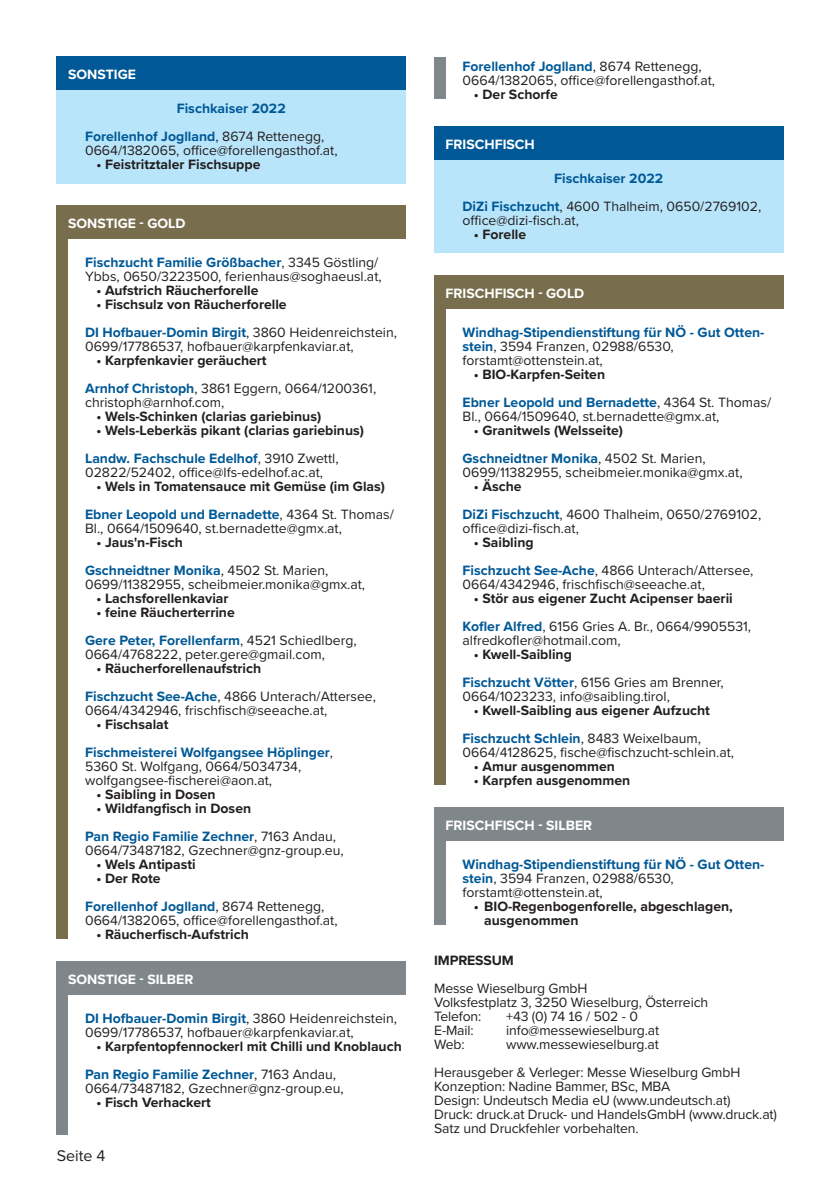
<style>
.page{position:relative;width:840px;height:1191px;background:#fff}
.page>*{position:absolute;margin:0;border:0;box-sizing:border-box;transform-origin:0 0}
.t1{font:16px "Proxima Nova";color:#231f20}
.Normaltext{font:14px/14px "Proxima Nova";color:#231f20}
.Normaltext-2{font:700 14px "Proxima Nova";color:#231f20}
.t2{font:700 14px/14px "Proxima Nova";color:#005996}
.t3{font:700 14px "Proxima Nova";color:#fff}
.s1{font-weight:700;color:#005996}
.s2{font-weight:400;color:#231f20}
</style>
<div class="page">
<div style="left:434px;top:154px;width:348px;height:99px;background:#b9e5fa"></div>
<div style="left:57px;top:85px;width:348px;height:99px;background:#b9e5fa"></div>
<div style="left:57px;top:56px;width:348px;height:34px;background:#005996"></div>
<div style="left:57px;top:205px;width:348px;height:34px;background:#786e4e"></div>
<div style="left:57px;top:961px;width:348px;height:34px;background:#80878a"></div>
<div style="left:434px;top:126px;width:348px;height:34px;background:#005996"></div>
<div style="left:434px;top:275px;width:348px;height:34px;background:#786e4e"></div>
<div style="left:434px;top:807px;width:348px;height:34px;background:#80878a"></div>
<div style="left:57px;top:235px;width:11px;height:704px;background:#786e4e"></div>
<div style="left:57px;top:990px;width:11px;height:144px;background:#80878a"></div>
<div style="left:434px;top:57px;width:11px;height:42px;background:#80878a"></div>
<div style="left:434px;top:839px;width:11px;height:85px;background:#80878a"></div>
<div style="left:434px;top:307px;width:11px;height:478px;background:#786e4e"></div>
<p class="t3" style="left:68px;top:64px;width:69px">SONSTIGE</p>
<p class="t2" style="left:177px;top:101px;width:110px">Fischkaiser 2022</p>
<p class="Normaltext" style="left:85px;top:128px;width:254px"><span class="s1">Forellenhof Joglland</span>, 8674 Rettenegg,<br>0664/1382065, office@forellengasthof.at,</p>
<p class="Normaltext-2" style="left:96px;top:154px;width:165px">• Feistritztaler Fischsuppe</p>
<p class="t3" style="left:68px;top:212px;width:119px">SONSTIGE - GOLD</p>
<p class="Normaltext" style="left:85px;top:254px;width:298px"><span class="s1">Fischzucht Familie Größbacher</span>, 3345 Göstling/<br>Ybbs, 0650/3223500, ferienhaus@soghaeusl.at,</p>
<p class="Normaltext-2" style="left:96px;top:280px;width:163px">• Aufstrich Räucherforelle</p>
<p class="Normaltext-2" style="left:96px;top:294px;width:191px">• Fischsulz von Räucherforelle</p>
<p class="Normaltext" style="left:85px;top:324px;width:313px"><span class="s1">DI Hofbauer-Domin Birgit</span>, 3860 Heidenreichstein,<br>0699/17786537, hofbauer@karpfenkaviar.at,</p>
<p class="Normaltext-2" style="left:96px;top:350px;width:172px">• Karpfenkavier geräuchert</p>
<p class="Normaltext" style="left:85px;top:380px;width:292px"><span class="s1">Arnhof Christoph</span>, 3861 Eggern, 0664/1200361, christoph@arnhof.com,</p>
<p class="Normaltext-2" style="left:96px;top:406px;width:226px">• Wels-Schinken (clarias gariebinus)</p>
<p class="Normaltext-2" style="left:96px;top:420px;width:269px">• Wels-Leberkäs pikant (clarias gariebinus)</p>
<p class="Normaltext" style="left:85px;top:450px;width:255px"><span class="s1">Landw. Fachschule Edelhof</span>, 3910 Zwettl,<br>02822/52402, office@lfs-edelhof.ac.at,</p>
<p class="Normaltext-2" style="left:96px;top:476px;width:290px">• Wels in Tomatensauce mit Gemüse (im Glas)</p>
<p class="Normaltext" style="left:85px;top:506px;width:310px"><span class="s1">Ebner Leopold und Bernadette</span>, 4364 St. Thomas/<br>Bl., 0664/1509640, st.bernadette@gmx.at,</p>
<p class="Normaltext-2" style="left:96px;top:532px;width:88px">• Jaus'n-Fisch</p>
<p class="Normaltext" style="left:85px;top:562px;width:281px"><span class="s1">Gschneidtner Monika</span>, 4502 St. Marien,<br>0699/11382955, scheibmeier.monika@gmx.at,</p>
<p class="Normaltext-2" style="left:96px;top:588px;width:133px">• Lachsforellenkaviar</p>
<p class="Normaltext-2" style="left:96px;top:602px;width:140px">• feine Räucherterrine</p>
<p class="Normaltext" style="left:85px;top:632px;width:273px"><span class="s1">Gere Peter, Forellenfarm</span>, 4521 Schiedlberg,<br>0664/4768222, peter.gere@gmail.com,</p>
<p class="Normaltext-2" style="left:96px;top:658px;width:166px">• Räucherforellenaufstrich</p>
<p class="Normaltext" style="left:85px;top:688px;width:292px"><span class="s1">Fischzucht See-Ache</span>, 4866 Unterach/Attersee,<br>0664/4342946, frischfisch@seeache.at,</p>
<p class="Normaltext-2" style="left:96px;top:714px;width:74px">• Fischsalat</p>
<p class="t2" style="left:85px;top:745px;width:249px">Fischmeisterei Wolfgangsee Höplinger<span class="s2">,</span></p>
<p class="Normaltext" style="left:85px;top:758px;width:217px">5360 St. Wolfgang, 0664/5034734,</p>
<p class="Normaltext" style="left:85px;top:772px;width:188px">wolfgangsee-fischerei@aon.at,</p>
<p class="Normaltext-2" style="left:96px;top:784px;width:121px">• Saibling in Dosen</p>
<p class="Normaltext-2" style="left:96px;top:798px;width:156px">• Wildfangfisch in Dosen</p>
<p class="Normaltext" style="left:85px;top:828px;width:260px"><span class="s1">Pan Regio Familie Zechner</span>, 7163 Andau,<br>0664/73487182, Gzechner@gnz-group.eu,</p>
<p class="Normaltext-2" style="left:96px;top:854px;width:101px">• Wels Antipasti</p>
<p class="Normaltext-2" style="left:96px;top:868px;width:66px">• Der Rote</p>
<p class="Normaltext" style="left:85px;top:898px;width:254px"><span class="s1">Forellenhof Joglland</span>, 8674 Rettenegg,<br>0664/1382065, office@forellengasthof.at,</p>
<p class="Normaltext-2" style="left:96px;top:924px;width:154px">• Räucherfisch-Aufstrich</p>
<p class="t3" style="left:68px;top:968px;width:127px">SONSTIGE - SILBER</p>
<p class="Normaltext" style="left:85px;top:1010px;width:313px"><span class="s1">DI Hofbauer-Domin Birgit</span>, 3860 Heidenreichstein,<br>0699/17786537, hofbauer@karpfenkaviar.at,</p>
<p class="Normaltext-2" style="left:96px;top:1036px;width:307px">• Karpfentopfennockerl mit Chilli und Knoblauch</p>
<p class="Normaltext" style="left:85px;top:1066px;width:260px"><span class="s1">Pan Regio Familie Zechner</span>, 7163 Andau,<br>0664/73487182, Gzechner@gnz-group.eu,</p>
<p class="Normaltext-2" style="left:96px;top:1092px;width:116px">• Fisch Verhackert</p>
<p class="t1" style="left:57px;top:1143px;width:50px">Seite 4</p>
<p class="Normaltext" style="left:462px;top:58px;width:254px"><span class="s1">Forellenhof Joglland</span>, 8674 Rettenegg,<br>0664/1382065, office@forellengasthof.at,</p>
<p class="Normaltext-2" style="left:473px;top:84px;width:85px">• Der Schorfe</p>
<p class="t3" style="left:445px;top:134px;width:91px">FRISCHFISCH</p>
<p class="t2" style="left:554px;top:171px;width:110px">Fischkaiser 2022</p>
<p class="Normaltext" style="left:462px;top:198px;width:300px"><span class="s1">DiZi Fischzucht</span>, 4600 Thalheim, 0650/2769102,</p>
<p class="Normaltext" style="left:462px;top:212px;width:118px">office@dizi-fisch.at,</p>
<p class="Normaltext-2" style="left:473px;top:224px;width:54px">• Forelle</p>
<p class="t3" style="left:445px;top:282px;width:140px">FRISCHFISCH - GOLD</p>
<p class="t2" style="left:462px;top:325px;width:303px">Windhag-Stipendienstiftung für NÖ - Gut Otten&shy;stein<span class="s2">, 3594 Franzen, 02988/6530,</span></p>
<p class="Normaltext" style="left:462px;top:352px;width:142px">forstamt@ottenstein.at,</p>
<p class="Normaltext-2" style="left:473px;top:364px;width:133px">• BIO-Karpfen-Seiten</p>
<p class="Normaltext" style="left:462px;top:394px;width:310px"><span class="s1">Ebner Leopold und Bernadette</span>, 4364 St. Thomas/<br>Bl., 0664/1509640, st.bernadette@gmx.at,</p>
<p class="Normaltext-2" style="left:473px;top:420px;width:151px">• Granitwels (Welsseite)</p>
<p class="Normaltext" style="left:462px;top:450px;width:281px"><span class="s1">Gschneidtner Monika</span>, 4502 St. Marien,<br>0699/11382955, scheibmeier.monika@gmx.at,</p>
<p class="Normaltext-2" style="left:473px;top:476px;width:49px">• Äsche</p>
<p class="Normaltext" style="left:462px;top:506px;width:300px"><span class="s1">DiZi Fischzucht</span>, 4600 Thalheim, 0650/2769102,</p>
<p class="Normaltext" style="left:462px;top:520px;width:118px">office@dizi-fisch.at,</p>
<p class="Normaltext-2" style="left:473px;top:532px;width:61px">• Saibling</p>
<p class="Normaltext" style="left:462px;top:562px;width:292px"><span class="s1">Fischzucht See-Ache</span>, 4866 Unterach/Attersee,<br>0664/4342946, frischfisch@seeache.at,</p>
<p class="Normaltext-2" style="left:473px;top:588px;width:260px">• Stör aus eigener Zucht Acipenser baerii</p>
<p class="Normaltext" style="left:462px;top:618px;width:290px"><span class="s1">Kofler Alfred</span>, 6156 Gries A. Br., 0664/9905531,</p>
<p class="Normaltext" style="left:462px;top:632px;width:159px">alfredkofler@hotmail.com,</p>
<p class="Normaltext-2" style="left:473px;top:644px;width:99px">• Kwell-Saibling</p>
<p class="Normaltext" style="left:462px;top:674px;width:262px"><span class="s1">Fischzucht Vötter</span>, 6156 Gries am Brenner,<br>0664/1023233, info@saibling.tirol,</p>
<p class="Normaltext-2" style="left:473px;top:700px;width:237px">• Kwell-Saibling aus eigener Aufzucht</p>
<p class="Normaltext" style="left:462px;top:730px;width:273px"><span class="s1">Fischzucht Schlein</span>, 8483 Weixelbaum,<br>0664/4128625, fische@fischzucht-schlein.at,</p>
<p class="Normaltext-2" style="left:473px;top:756px;width:142px">• Amur ausgenommen</p>
<p class="Normaltext-2" style="left:473px;top:770px;width:158px">• Karpfen ausgenommen</p>
<p class="t3" style="left:445px;top:814px;width:148px">FRISCHFISCH - SILBER</p>
<p class="Normaltext" style="left:462px;top:856px;width:303px"><span class="s1">Windhag-Stipendienstiftung für NÖ - Gut Otten&shy;stein</span>, 3594 Franzen, 02988/6530, forstamt@ottenstein.at,</p>
<p class="Normaltext-2" style="left:473px;top:896px;width:260px">• BIO-Regenbogenforelle, abgeschlagen,</p>
<p class="Normaltext-2" style="left:484px;top:910px;width:96px">ausgenommen</p>
<p class="Normaltext-2" style="left:434px;top:950px;width:81px">IMPRESSUM</p>
<p class="Normaltext" style="left:434px;top:980px;width:155px">Messe Wieselburg GmbH</p>
<p class="Normaltext" style="left:434px;top:994px;width:275px">Volksfestplatz 3, 3250 Wieselburg, Österreich</p>
<p class="Normaltext" style="left:434px;top:1008px;width:49px">Telefon:</p>
<p class="Normaltext" style="left:506px;top:1008px;width:133px">+43 (0) 74 16 / 502 - 0</p>
<p class="Normaltext" style="left:434px;top:1022px;width:41px">E-Mail:</p>
<p class="Normaltext" style="left:506px;top:1022px;width:154px">info@messewieselburg.at</p>
<p class="Normaltext" style="left:434px;top:1036px;width:32px">Web:</p>
<p class="Normaltext" style="left:506px;top:1036px;width:154px">www.messewieselburg.at</p>
<p class="Normaltext" style="left:434px;top:1064px;width:307px">Herausgeber &amp; Verleger: Messe Wieselburg GmbH</p>
<p class="Normaltext" style="left:434px;top:1078px;width:238px">Konzeption: Nadine Bammer, BSc, MBA</p>
<p class="Normaltext" style="left:434px;top:1092px;width:297px">Design: Undeutsch Media eU (www.undeutsch.at)</p>
<p class="Normaltext" style="left:434px;top:1106px;width:344px">Druck: druck.at Druck- und HandelsGmbH (www.druck.at)</p>
<p class="Normaltext" style="left:434px;top:1120px;width:206px">Satz und Druckfehler vorbehalten.</p>
</div>
